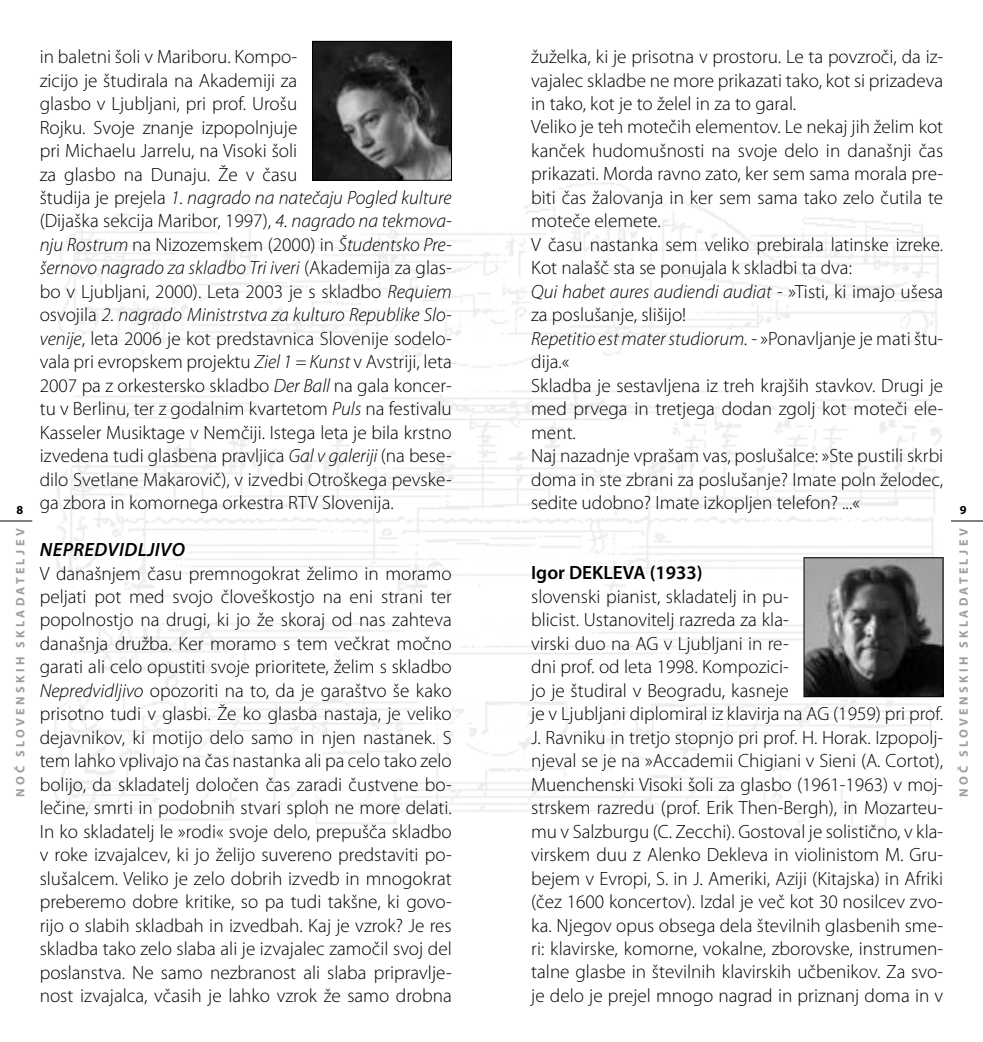
<style>
.page{position:relative;width:983px;height:1042px;background:#fff}
.page>*{position:absolute;margin:0;border:0;box-sizing:border-box;transform-origin:0 0}
.t1{font:300 19.25px/23.4px "Myriad Pro";color:#000}
.t2{font:600 19.25px "Myriad Pro";color:#000}
.t3{font:italic 600 19.25px "Myriad Pro";letter-spacing:.02em;color:#000}
.t4{font:700 12.25px "Myriad Pro";letter-spacing:.27em;color:#9c9e9f}
.t5{font:700 12.25px "Myriad Pro";color:#000}
.s1{font-style:italic}
</style>
<div class="page">
<hr style="left:0;top:521px;width:32px;height:1px;background:#000">
<hr style="left:950px;top:521px;width:32px;height:1px;background:#000">
<img style="left:55px;top:174px;width:889px;height:657px">
<img style="left:314px;top:43px;width:135px;height:135px">
<div style="left:312px;top:41px;width:139px;height:139px;border:1px solid #000"></div>
<img style="left:805px;top:559px;width:136px;height:136px">
<div style="left:803px;top:557px;width:140px;height:140px;border:1px solid #000"></div>
<p class="t1" style="left:531px;top:45px;width:413px">žuželka, ki je prisotna v prostoru. Le ta povzroči, da iz&shy;vajalec skladbe ne more prikazati tako, kot si prizadeva in tako, kot je to želel in za to garal.<br>Veliko je teh motečih elementov. Le nekaj jih želim kot kanček hudomušnosti na svoje delo in današnji čas prikazati. Morda ravno zato, ker sem sama morala pre&shy;biti čas žalovanja in ker sem sama tako zelo čutila te moteče elemete.<br>V času nastanka sem veliko prebirala latinske izreke.<br>Kot nalašč sta se ponujala k skladbi ta dva:<br><span class="s1">Qui habet aures audiendi audiat</span> - »Tisti, ki imajo ušesa za poslušanje, slišijo!<br><span class="s1">Repetitio est mater studiorum.</span> - »Ponavljanje je mati štu&shy;dija.«<br>Skladba je sestavljena iz treh krajših stavkov. Drugi je med prvega in tretjega dodan zgolj kot moteči ele&shy;ment.<br>Naj nazadnje vprašam vas, poslušalce: »Ste pustili skrbi doma in ste zbrani za poslušanje? Imate poln želodec, sedite udobno? Imate izkopljen telefon? ...«</p>
<p class="t1" style="left:40px;top:45px;width:413px">in baletni šoli v Mariboru. Kompo-<br>zicijo je študirala na Akademiji za<br>glasbo v Ljubljani, pri prof. Urošu<br>Rojku. Svoje znanje izpopolnjuje<br>pri Michaelu Jarrelu, na Visoki šoli<br>za glasbo na Dunaju. Že v času<br>študija je prejela <span class="s1">1. nagrado na natečaju Pogled kulture </span>(Dijaška sekcija Maribor, 1997), <span class="s1">4. nagrado na tekmova&shy;nju Rostrum</span> na Nizozemskem (2000) in <span class="s1">Študentsko Pre&shy;šernovo nagrado za skladbo Tri iveri</span> (Akademija za glas&shy;bo v Ljubljani, 2000). Leta 2003 je s skladbo <span class="s1">Requiem </span>osvojila <span class="s1">2. nagrado Ministrstva za kulturo Republike Slo&shy;venije</span>, leta 2006 je kot predstavnica Slovenije sodelo&shy;vala pri evropskem projektu <span class="s1">Ziel 1 = Kunst</span> v Avstriji, leta 2007 pa z orkestersko skladbo <span class="s1">Der Ball</span> na gala koncer&shy;tu v Berlinu, ter z godalnim kvartetom <span class="s1">Puls</span> na festivalu Kasseler Musiktage v Nemčiji. Istega leta je bila krstno izvedena tudi glasbena pravljica <span class="s1">Gal v galeriji</span> (na bese&shy;dilo Svetlane Makarovič), v izvedbi Otroškega pevske&shy;ga zbora in komornega orkestra RTV Slovenija.</p>
<p class="t3" style="left:40px;top:539px;width:145px">NEPREDVIDLJIVO</p>
<p class="t1" style="left:40px;top:562px;width:413px;text-align:justify">V današnjem času premnogokrat želimo in moramo peljati pot med svojo človeškostjo na eni strani ter popolnostjo na drugi, ki jo že skoraj od nas zahteva današnja družba. Ker moramo s tem večkrat močno garati ali celo opustiti svoje prioritete, želim s skladbo <span class="s1">Nepredvidljivo</span> opozoriti na to, da je garaštvo še kako prisotno tudi v glasbi. Že ko glasba nastaja, je veliko dejavnikov, ki motijo delo samo in njen nastanek. S tem lahko vplivajo na čas nastanka ali pa celo tako zelo bolijo, da skladatelj določen čas zaradi čustvene bo&shy;lečine, smrti in podobnih stvari sploh ne more delati.<br>In ko skladatelj le »rodi« svoje delo, prepušča skladbo v roke izvajalcev, ki jo želijo suvereno predstaviti po&shy;slušalcem. Veliko je zelo dobrih izvedb in mnogokrat preberemo dobre kritike, so pa tudi takšne, ki govo&shy;rijo o slabih skladbah in izvedbah. Kaj je vzrok? Je res skladba tako zelo slaba ali je izvajalec zamočil svoj del poslanstva. Ne samo nezbranost ali slaba pripravlje&shy;nost izvajalca, včasih je lahko vzrok že samo drobna</p>
<p class="t5" style="left:16px;top:502px;width:8px">8</p>
<p class="t5" style="left:959px;top:502px;width:8px">9</p>
<p class="t4" style="left:13px;top:797px;width:270px;rotate:-90deg">noč slovenskih skladateljev</p>
<p class="t4" style="left:956px;top:797px;width:270px;rotate:-90deg">noč slovenskih skladateljev</p>
<p class="t2" style="left:531px;top:562px;width:173px">Igor DEKLEVA (1933)</p>
<p class="t1" style="left:531px;top:585px;width:413px">slovenski pianist, skladatelj in pu-<br>blicist. Ustanovitelj razreda za kla-<br>virski duo na AG v Ljubljani in re-<br>dni prof. od leta 1998. Kompozici-<br>jo je študiral v Beogradu, kasneje<br>je v Ljubljani diplomiral iz klavirja na AG (1959) pri prof.<br>J. Ravniku in tretjo stopnjo pri prof. H. Horak. Izpopolj&shy;njeval se je na »Accademii Chigiani v Sieni (A. Cortot), Muenchenski Visoki šoli za glasbo (1961-1963) v moj&shy;strskem razredu (prof. Erik Then-Bergh), in Mozarteu&shy;mu v Salzburgu (C. Zecchi). Gostoval je solistično, v kla&shy;virskem duu z Alenko Dekleva in violinistom M. Gru&shy;bejem v Evropi, S. in J. Ameriki, Aziji (Kitajska) in Afriki (čez 1600 koncertov). Izdal je več kot 30 nosilcev zvo&shy;ka. Njegov opus obsega dela številnih glasbenih sme&shy;ri: klavirske, komorne, vokalne, zborovske, instrumen&shy;talne glasbe in številnih klavirskih učbenikov. Za svo&shy;je delo je prejel mnogo nagrad in priznanj doma in v</p>
</div>
